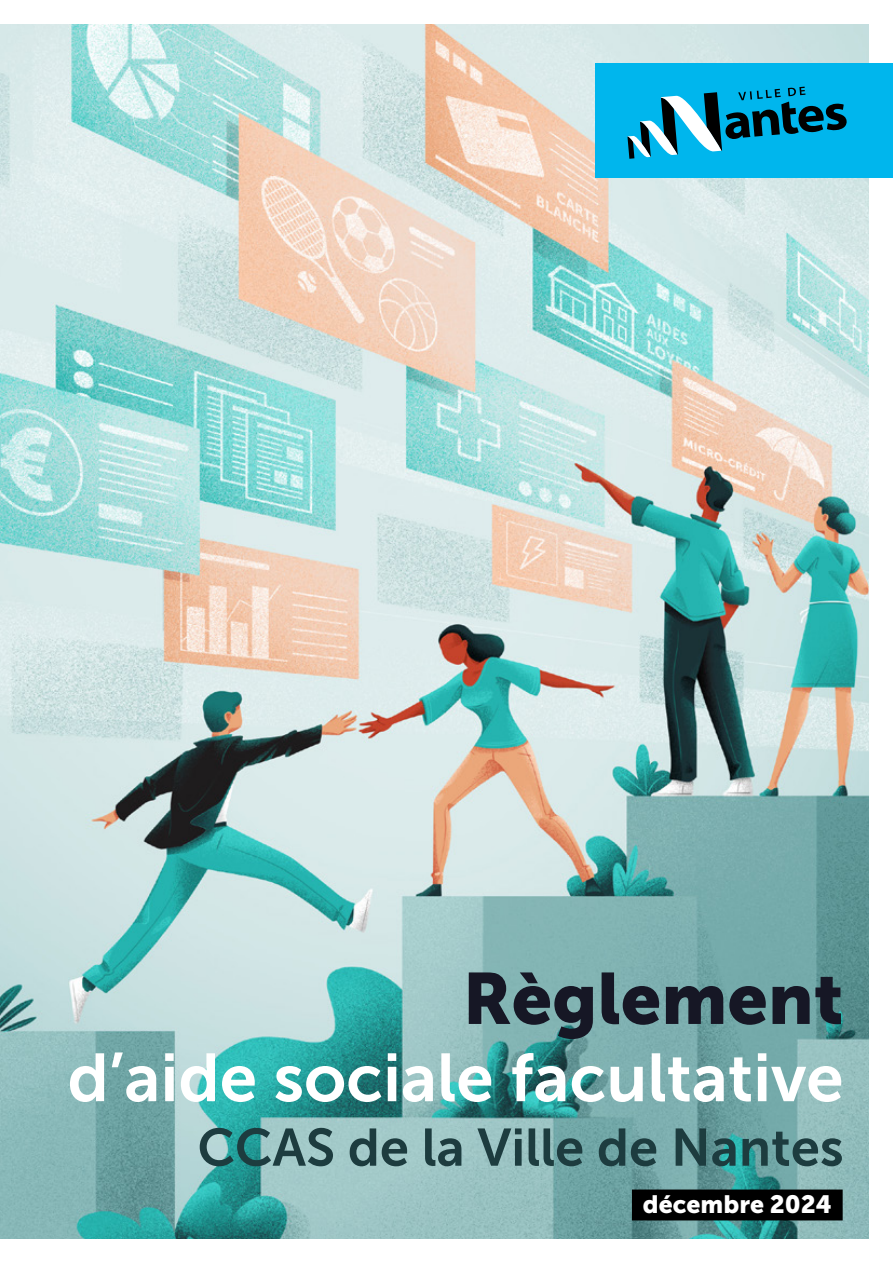
<style>
.page{position:relative;width:893px;height:1263px;background:#fff}
.page>*{position:absolute;margin:0;border:0;box-sizing:border-box;transform-origin:0 0}
.t1{font:72px "Museo Sans 900";color:#161725}
.t2{font:67.5px "Museo Sans 700";color:#fff}
.t3{font:52.5px "Museo Sans 700";color:#1d3c3f}
.t4{font:24.9px "Museo Sans 900";color:#fff}
</style>
<div class="page">
<img style="left:1px;top:24px;width:868px;height:1215px">
<div style="left:634px;top:1192px;width:206px;height:26px;background:#000"></div>
<div style="left:632px;top:1189px;width:211px;height:31px;border:4px solid #000"></div>
<div style="left:595px;top:63px;width:298px;height:115px;background:#00b6ed"></div>
<svg style="left:627px;top:87px;width:220px;height:72px"></svg>
<p class="t1" style="left:463px;top:958px;width:382px">Règlement</p>
<p class="t2" style="left:68px;top:1040px;width:777px">d’aide sociale facultative</p>
<p class="t3" style="left:198px;top:1118px;width:648px">CCAS de la Ville de Nantes</p>
<p class="t4" style="left:643px;top:1190px;width:190px">décembre 2024</p>
</div>
